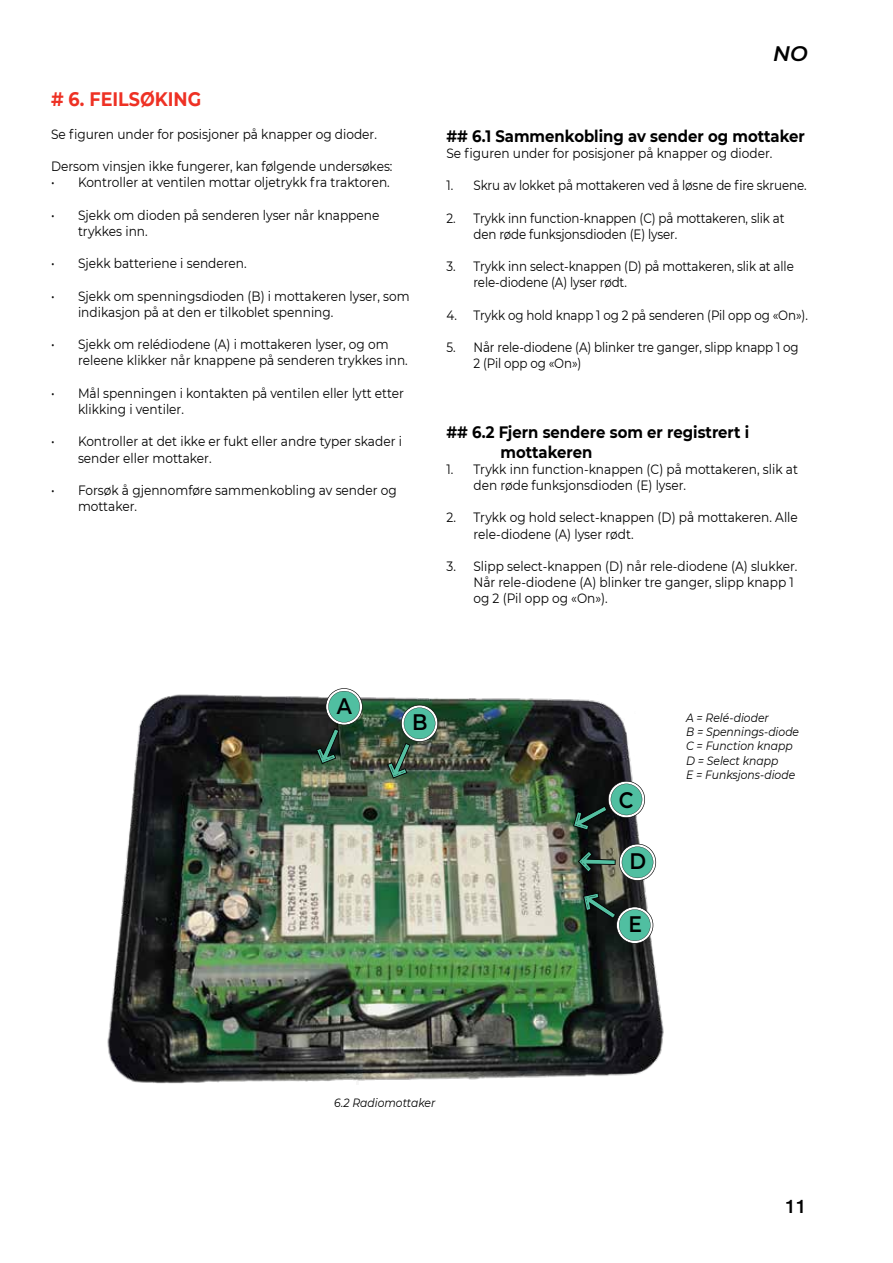
<style>
.page{position:relative;width:893px;height:1263px;background:#fff}
.page>*{position:absolute;margin:0;border:0;box-sizing:border-box;transform-origin:0 0}
.t1{font:600 22.5px "Montserrat";color:#000;scale:.9 1}
.t2{font:italic 600 21px "Montserrat";color:#000}
.t3{font:700 19.5px "Montserrat";color:#ee3124;scale:.9 1}
.t4{font:500 18.75px "Helvetica Neue LT Std";color:#000}
.t5{font:700 16.5px/19.8px "Montserrat";color:#000;scale:.9 1}
.t6{font:13.5px/16.2px "Montserrat";color:#000;scale:.9 1}
.t7{font:13.5px/16.2px "Montserrat";color:#000;scale:.88 1}
.t8{font:italic 12px/14.4px "Montserrat";color:#000;scale:.9 1}
</style>
<div class="page">
<img style="left:107px;top:694px;width:557px;height:390px">
<svg style="left:316px;top:688px;width:47px;height:76px;background:#4d7364"></svg>
<img style="left:387px;top:705px;width:51px;height:73px">
<svg style="left:573px;top:781px;width:72px;height:49px;background:#416058"></svg>
<svg style="left:583px;top:893px;width:70px;height:51px;background:#436459"></svg>
<svg style="left:578px;top:844px;width:78px;height:37px;background:#5f8374"></svg>
<h3 class="t3" style="left:51px;top:85px;width:168px"># 6. FEILSØKING</h3>
<p class="t6" style="left:51px;top:125px;width:364px">Se figuren under for posisjoner på knapper og dioder.</p>
<p class="t6" style="left:51px;top:158px;width:381px">Dersom vinsjen ikke fungerer, kan følgende undersøkes:</p>
<p class="t6" style="left:51px;top:174px;width:378px">• Kontroller at ventilen mottar oljetrykk fra traktoren.</p>
<p class="t6" style="left:78px;top:206px;width:336px;text-indent:-27px">• Sjekk om dioden på senderen lyser når knappene trykkes inn.</p>
<p class="t6" style="left:51px;top:255px;width:219px">• Sjekk batteriene i senderen.</p>
<p class="t6" style="left:78px;top:287px;width:370px;text-indent:-27px">• Sjekk om spenningsdioden (B) i mottakeren lyser, som indikasjon på at den er tilkoblet spenning.</p>
<p class="t6" style="left:78px;top:336px;width:368px;text-indent:-27px">• Sjekk om relédiodene (A) i mottakeren lyser, og om releene klikker når knappene på senderen trykkes inn.</p>
<p class="t6" style="left:78px;top:384px;width:364px;text-indent:-27px">• Mål spenningen i kontakten på ventilen eller lytt etter klikking i ventiler.</p>
<p class="t6" style="left:78px;top:433px;width:362px;text-indent:-27px">• Kontroller at det ikke er fukt eller andre typer skader i sender eller mottaker.</p>
<p class="t6" style="left:78px;top:482px;width:356px;text-indent:-27px">• Forsøk å gjennomføre sammenkobling av sender og mottaker.</p>
<h2 class="t2" style="left:773px;top:38px;width:36px">NO</h2>
<p class="t5" style="left:446px;top:125px;width:400px">## 6.1 Sammenkobling av sender og mottaker</p>
<p class="t6" style="left:446px;top:144px;width:364px">Se figuren under for posisjoner på knapper og dioder.</p>
<p class="t7" style="left:446px;top:177px;width:411px">1. Skru av lokket på mottakeren ved å løsne de fire skruene.</p>
<p class="t7" style="left:473px;top:209px;width:355px;text-indent:-27px">2. Trykk inn function-knappen (C) på mottakeren, slik at den røde funksjonsdioden (E) lyser.</p>
<p class="t7" style="left:473px;top:258px;width:365px;text-indent:-27px">3. Trykk inn select-knappen (D) på mottakeren, slik at alle rele-diodene (A) lyser rødt.</p>
<p class="t7" style="left:446px;top:306px;width:412px">4. Trykk og hold knapp 1 og 2 på senderen (Pil opp og «On»).</p>
<p class="t7" style="left:473px;top:339px;width:371px;text-indent:-27px">5. Når rele-diodene (A) blinker tre ganger, slipp knapp 1 og<br>2 (Pil opp og «On»)</p>
<p class="t5" style="left:500px;top:421px;width:278px;text-indent:-54px">## 6.2 Fjern sendere som er registrert i mottakeren</p>
<p class="t6" style="left:473px;top:460px;width:362px;text-indent:-27px">1. Trykk inn function-knappen (C) på mottakeren, slik at den røde funksjonsdioden (E) lyser.</p>
<p class="t6" style="left:473px;top:509px;width:362px;text-indent:-27px">2. Trykk og hold select-knappen (D) på mottakeren. Alle rele-diodene (A) lyser rødt.</p>
<p class="t6" style="left:473px;top:558px;width:361px;text-indent:-27px">3. Slipp select-knappen (D) når rele-diodene (A) slukker.<br>Når rele-diodene (A) blinker tre ganger, slipp knapp 1 og 2 (Pil opp og «On»).</p>
<h1 class="t1" style="left:337px;top:690px;width:18px">A</h1>
<h1 class="t1" style="left:412px;top:706px;width:19px">B</h1>
<h1 class="t1" style="left:619px;top:784px;width:18px">C</h1>
<h1 class="t1" style="left:630px;top:845px;width:20px">D</h1>
<h1 class="t1" style="left:628px;top:908px;width:17px">E</h1>
<p class="t8" style="left:686px;top:710px;width:127px">A = Relé-dioder<br>B = Spennings-diode<br>C = Function knapp<br>D = Select knapp<br>E = Funksjons-diode</p>
<p class="t8" style="left:334px;top:1095px;width:114px">6.2 Radiomottaker</p>
<h3 class="t4" style="left:786px;top:1195px;width:22px">11</h3>
</div>
